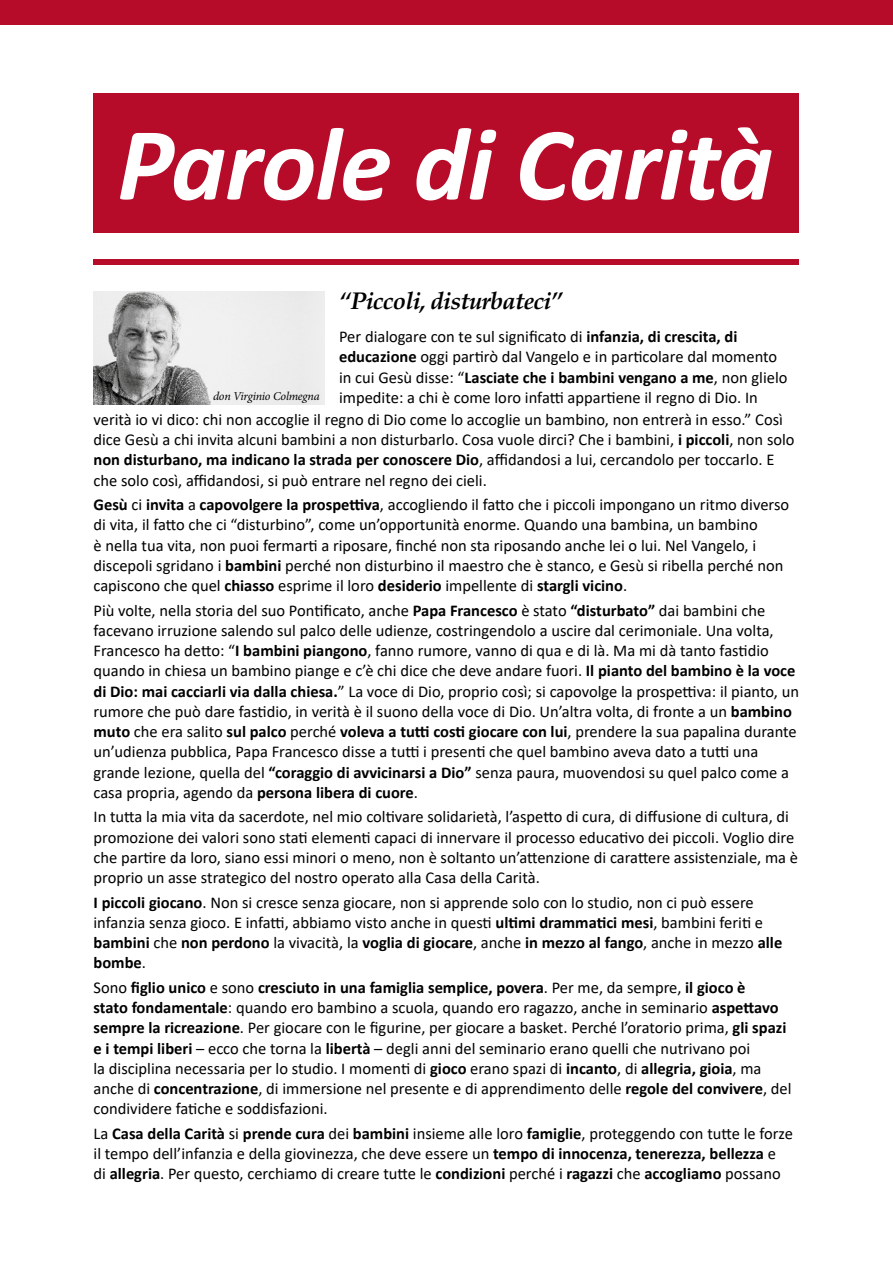
<style>
.page{position:relative;width:893px;height:1263px;background:#fff}
.page>*{position:absolute;margin:0;border:0;box-sizing:border-box;transform-origin:0 0}
.t1{font:italic 700 105px "Calibri";letter-spacing:-.01em;color:#fff}
.t2{font:italic 700 24px "Palatino Linotype";letter-spacing:-.03em;color:#000}
.t3{font:16.5px/20.2px "Calibri";color:#000}
.t4{font:italic 12px "Minion Pro";letter-spacing:-.02em;color:#000}
.s1{font-weight:700}
</style>
<div class="page">
<div style="left:94px;top:94px;width:705px;height:139px;background:#b60b29"></div>
<div style="left:94px;top:260px;width:705px;height:5px;background:#b60b29"></div>
<div style="left:0;top:0;width:893px;height:24px;background:#b60b29"></div>
<img style="left:94px;top:291px;width:231px;height:114px">
<h1 class="t1" style="left:117px;top:90px;width:657px">Parole di Carità</h1>
<p class="t4" style="left:213px;top:388px;width:108px">don Virginio Colmegna</p>
<h2 class="t2" style="left:339px;top:284px;width:225px">“Piccoli, disturbateci”</h2>
<p class="t3" style="left:339px;top:326px;width:450px">Per dialogare con te sul significato di <span class="s1">infanzia, di crescita, di educazione</span> oggi partirò dal Vangelo e in particolare dal momento in cui Gesù disse: “<span class="s1">Lasciate che i bambini vengano a me</span>, non glielo impedite: a chi è come loro infatti appartiene il regno di Dio. In</p>
<p class="t3" style="left:94px;top:409px;width:703px">verità io vi dico: chi non accoglie il regno di Dio come lo accoglie un bambino, non entrerà in esso.” Così dice Gesù a chi invita alcuni bambini a non disturbarlo. Cosa vuole dirci? Che i bambini, <span class="s1">i piccoli</span>, non solo <span class="s1">non disturbano, ma indicano la strada per conoscere Dio</span>, affidandosi a lui, cercandolo per toccarlo. E che solo così, affidandosi, si può entrare nel regno dei cieli.</p>
<p class="t3" style="left:94px;top:494px;width:697px"><span class="s1">Gesù</span> ci <span class="s1">invita</span> a <span class="s1">capovolgere la prospettiva</span>, accogliendo il fatto che i piccoli impongano un ritmo diverso di vita, il fatto che ci “disturbino”, come un’opportunità enorme. Quando una bambina, un bambino<br>è nella tua vita, non puoi fermarti a riposare, finché non sta riposando anche lei o lui. Nel Vangelo, i discepoli sgridano i <span class="s1">bambini</span> perché non disturbino il maestro che è stanco, e Gesù si ribella perché non capiscono che quel <span class="s1">chiasso</span> esprime il loro <span class="s1">desiderio</span> impellente di <span class="s1">stargli vicino</span>.</p>
<p class="t3" style="left:94px;top:600px;width:707px">Più volte, nella storia del suo Pontificato, anche <span class="s1">Papa Francesco</span> è stato <span class="s1">“disturbato”</span> dai bambini che facevano irruzione salendo sul palco delle udienze, costringendolo a uscire dal cerimoniale. Una volta, Francesco ha detto: “<span class="s1">I bambini piangono</span>, fanno rumore, vanno di qua e di là. Ma mi dà tanto fastidio quando in chiesa un bambino piange e c’è chi dice che deve andare fuori. <span class="s1">Il pianto del bambino è la voce di Dio: mai cacciarli via dalla chiesa.</span>” La voce di Dio, proprio così; si capovolge la prospettiva: il pianto, un rumore che può dare fastidio, in verità è il suono della voce di Dio. Un’altra volta, di fronte a un <span class="s1">bambino muto</span> che era salito <span class="s1">sul palco</span> perché <span class="s1">voleva a tutti costi giocare con lui</span>, prendere la sua papalina durante un’udienza pubblica, Papa Francesco disse a tutti i presenti che quel bambino aveva dato a tutti una grande lezione, quella del <span class="s1">“coraggio di avvicinarsi a Dio”</span> senza paura, muovendosi su quel palco come a casa propria, agendo da <span class="s1">persona libera di cuore</span>.</p>
<p class="t3" style="left:94px;top:806px;width:706px">In tutta la mia vita da sacerdote, nel mio coltivare solidarietà, l’aspetto di cura, di diffusione di cultura, di promozione dei valori sono stati elementi capaci di innervare il processo educativo dei piccoli. Voglio dire che partire da loro, siano essi minori o meno, non è soltanto un’attenzione di carattere assistenziale, ma è proprio un asse strategico del nostro operato alla Casa della Carità.</p>
<p class="t3" style="left:94px;top:891px;width:690px"><span class="s1">I piccoli giocano</span>. Non si cresce senza giocare, non si apprende solo con lo studio, non ci può essere infanzia senza gioco. E infatti, abbiamo visto anche in questi <span class="s1">ultimi drammatici mesi</span>, bambini feriti e <span class="s1">bambini</span> che <span class="s1">non perdono</span> la vivacità, la <span class="s1">voglia di giocare</span>, anche <span class="s1">in mezzo al fango</span>, anche in mezzo <span class="s1">alle bombe</span>.</p>
<p class="t3" style="left:94px;top:977px;width:700px">Sono <span class="s1">figlio unico</span> e sono <span class="s1">cresciuto in una famiglia semplice, povera</span>. Per me, da sempre, <span class="s1">il gioco è<br>stato fondamentale</span>: quando ero bambino a scuola, quando ero ragazzo, anche in seminario <span class="s1">aspettavo sempre la ricreazione</span>. Per giocare con le figurine, per giocare a basket. Perché l’oratorio prima, <span class="s1">gli spazi e i tempi liberi</span> – ecco che torna la <span class="s1">libertà</span> – degli anni del seminario erano quelli che nutrivano poi<br>la disciplina necessaria per lo studio. I momenti di <span class="s1">gioco</span> erano spazi di <span class="s1">incanto</span>, di <span class="s1">allegria, gioia</span>, ma anche di <span class="s1">concentrazione</span>, di immersione nel presente e di apprendimento delle <span class="s1">regole del convivere</span>, del condividere fatiche e soddisfazioni.</p>
<p class="t3" style="left:94px;top:1123px;width:701px">La <span class="s1">Casa della Carità</span> si <span class="s1">prende cura</span> dei <span class="s1">bambini</span> insieme alle loro <span class="s1">famiglie</span>, proteggendo con tutte le forze il tempo dell’infanzia e della giovinezza, che deve essere un <span class="s1">tempo di innocenza, tenerezza, bellezza</span> e<br>di <span class="s1">allegria</span>. Per questo, cerchiamo di creare tutte le <span class="s1">condizioni</span> perché i <span class="s1">ragazzi</span> che <span class="s1">accogliamo</span> possano</p>
</div>
